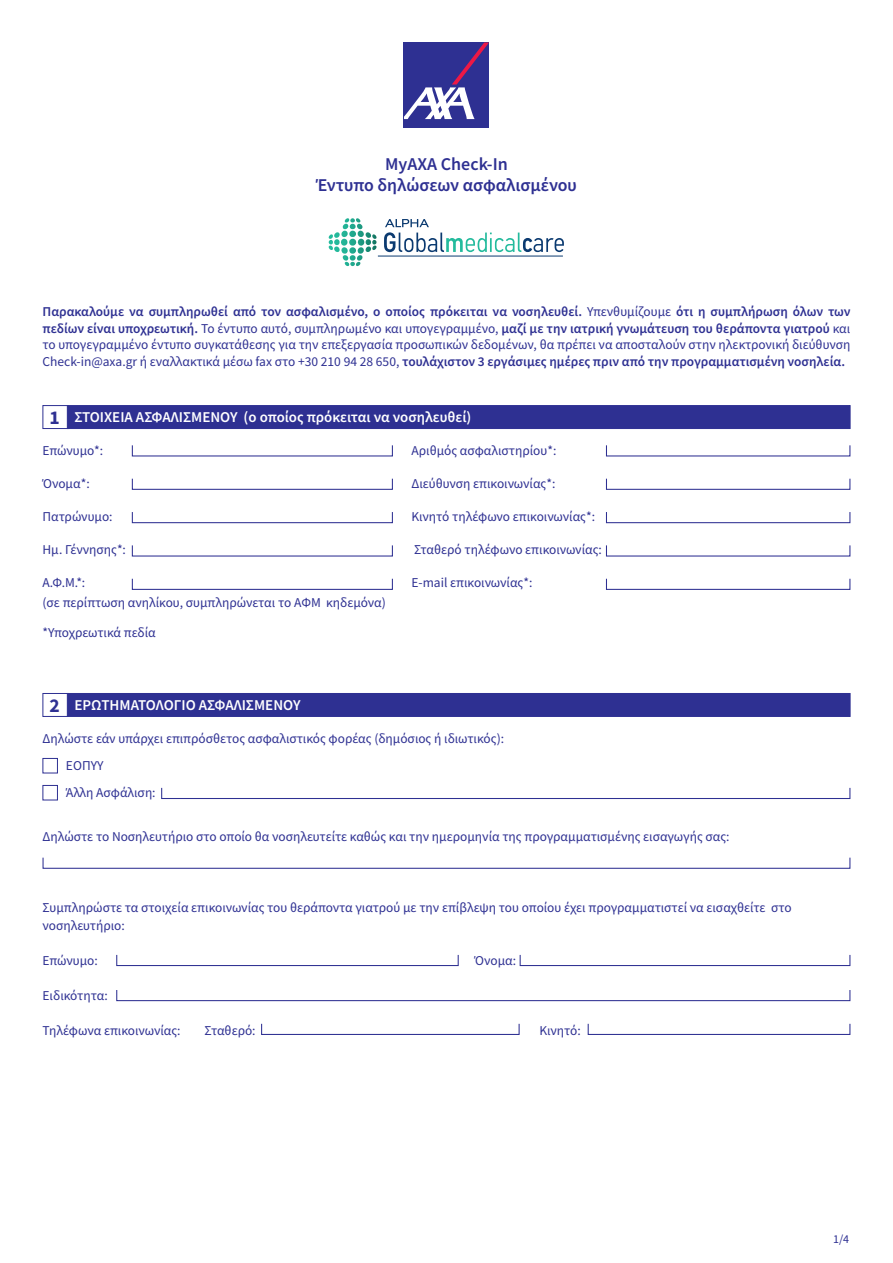
<style>
.page{position:relative;width:893px;height:1263px;background:#fff}
.page>*{position:absolute;margin:0;border:0;box-sizing:border-box;transform-origin:0 0}
.t1{font:700 19.5px "Source Sans Pro";color:#2e3092}
.t2{font:600 18px "Source Sans Pro";color:#2e3092}
.t3{font:600 15px "Source Sans Pro";color:#fff}
.t4{font:13.5px/16.5px "Source Sans Pro";color:#2e3092;text-align:justify}
.t5{font:12px "Source Sans Pro";color:#2e3092}
.s1{font-weight:600}
</style>
<div class="page">
<div style="left:404px;top:43px;width:85px;height:85px;background:#2e3092"></div>
<svg style="left:404px;top:43px;width:85px;height:76px"></svg>
<div style="left:43px;top:405px;width:26px;height:24px;border:1px solid #2e3092"></div>
<div style="left:43px;top:693px;width:26px;height:24px;border:1px solid #2e3092"></div>
<div style="left:67px;top:405px;width:783px;height:24px;background:#2e3092"></div>
<div style="left:67px;top:693px;width:783px;height:24px;background:#2e3092"></div>
<div style="left:43px;top:758px;width:15px;height:15px;border:1px solid #2e3092"></div>
<div style="left:43px;top:785px;width:15px;height:15px;border:1px solid #2e3092"></div>
<div style="left:132px;top:478px;width:261px;height:12px;border:1px solid #2e3092"></div>
<div style="left:606px;top:478px;width:244px;height:12px;border:1px solid #2e3092"></div>
<div style="left:132px;top:578px;width:261px;height:12px;border:1px solid #2e3092"></div>
<div style="left:43px;top:857px;width:807px;height:12px;border:1px solid #2e3092"></div>
<div style="left:161px;top:787px;width:689px;height:12px;border:1px solid #2e3092"></div>
<div style="left:116px;top:954px;width:343px;height:12px;border:1px solid #2e3092"></div>
<div style="left:520px;top:954px;width:330px;height:12px;border:1px solid #2e3092"></div>
<div style="left:116px;top:989px;width:734px;height:12px;border:1px solid #2e3092"></div>
<div style="left:261px;top:1023px;width:259px;height:12px;border:1px solid #2e3092"></div>
<div style="left:588px;top:1023px;width:262px;height:12px;border:1px solid #2e3092"></div>
<div style="left:606px;top:578px;width:244px;height:12px;border:1px solid #2e3092"></div>
<div style="left:132px;top:511px;width:261px;height:12px;border:1px solid #2e3092"></div>
<div style="left:606px;top:511px;width:244px;height:12px;border:1px solid #2e3092"></div>
<hr style="left:378px;top:256px;width:185px;height:1px;background:#0b3a70">
<svg style="left:384px;top:219px;width:180px;height:33px"></svg>
<svg style="left:329px;top:218px;width:48px;height:36px"></svg>
<p class="t2" style="left:385px;top:152px;width:124px">MyAXA Check-In</p>
<p class="t2" style="left:316px;top:173px;width:262px">Έντυπο δηλώσεων ασφαλισμένου</p>
<p class="t4" style="left:43px;top:303px;width:809px"><span class="s1">Παρακαλούμε να συμπληρωθεί από τον ασφαλισμένο, ο οποίος πρόκειται να νοσηλευθεί.</span> Υπενθυμίζουμε <span class="s1">ότι η συμπλήρωση όλων των πεδίων είναι υποχρεωτική.</span> Το έντυπο αυτό, συμπληρωμένο και υπογεγραμμένο, <span class="s1">μαζί με την ιατρική γνωμάτευση του θεράποντα γιατρού</span> και το υπογεγραμμένο έντυπο συγκατάθεσης για την επεξεργασία προσωπικών δεδομένων, θα πρέπει να αποσταλούν στην ηλεκτρονική διεύθυνση Check-in@axa.gr ή εναλλακτικά μέσω fax στο +30 210 94 28 650, <span class="s1">τουλάχιστον 3 εργάσιμες ημέρες πριν από την προγραμματισμένη νοσηλεία.</span></p>
<p class="t1" style="left:49px;top:404px;width:12px">1</p>
<p class="t3" style="left:74px;top:407px;width:399px">ΣΤΟΙΧΕΙΑ ΑΣΦΑΛΙΣΜΕΝΟΥ (ο οποίος πρόκειται να νοσηλευθεί)</p>
<p class="t4" style="left:43px;top:443px;width:62px">Επώνυμο*:</p>
<p class="t4" style="left:43px;top:476px;width:49px">Όνομα*:</p>
<p class="t4" style="left:43px;top:509px;width:72px">Πατρώνυμο:</p>
<p class="t4" style="left:43px;top:542px;width:85px">Ημ. Γέννησης*:</p>
<p class="t4" style="left:43px;top:575px;width:44px">Α.Φ.Μ.*:</p>
<p class="t4" style="left:43px;top:594px;width:345px">(σε περίπτωση ανηλίκου, συμπληρώνεται το ΑΦΜ κηδεμόνα)</p>
<p class="t4" style="left:43px;top:624px;width:115px">*Υποχρεωτικά πεδία</p>
<p class="t1" style="left:49px;top:692px;width:12px">2</p>
<p class="t3" style="left:74px;top:695px;width:228px">ΕΡΩΤΗΜΑΤΟΛΟΓΙΟ ΑΣΦΑΛΙΣΜΕΝΟΥ</p>
<p class="t4" style="left:411px;top:443px;width:146px">Αριθμός ασφαλιστηρίου*:</p>
<p class="t4" style="left:411px;top:476px;width:146px">Διεύθυνση επικοινωνίας*:</p>
<p class="t4" style="left:411px;top:509px;width:185px">Κινητό τηλέφωνο επικοινωνίας*:</p>
<p class="t4" style="left:414px;top:542px;width:189px">Σταθερό τηλέφωνο επικοινωνίας:</p>
<p class="t4" style="left:411px;top:575px;width:123px">Ε-mail επικοινωνίας*:</p>
<p class="t4" style="left:43px;top:730px;width:463px">Δηλώστε εάν υπάρχει επιπρόσθετος ασφαλιστικός φορέας (δημόσιος ή ιδιωτικός):</p>
<p class="t4" style="left:66px;top:757px;width:39px">ΕΟΠΥΥ</p>
<p class="t4" style="left:66px;top:784px;width:91px">Άλλη Ασφάλιση:</p>
<p class="t4" style="left:43px;top:828px;width:689px">Δηλώστε το Νοσηλευτήριο στο οποίο θα νοσηλευτείτε καθώς και την ημερομηνία της προγραμματισμένης εισαγωγής σας:</p>
<p class="t4" style="left:43px;top:899px;width:751px;line-height:18px">Συμπληρώστε τα στοιχεία επικοινωνίας του θεράποντα γιατρού με την επίβλεψη του οποίου έχει προγραμματιστεί να εισαχθείτε στο νοσηλευτήριο:</p>
<p class="t4" style="left:43px;top:953px;width:57px">Επώνυμο:</p>
<p class="t4" style="left:475px;top:953px;width:43px">Όνομα:</p>
<p class="t4" style="left:43px;top:988px;width:67px">Ειδικότητα:</p>
<p class="t4" style="left:43px;top:1023px;width:140px">Τηλέφωνα επικοινωνίας:</p>
<p class="t4" style="left:205px;top:1023px;width:53px">Σταθερό:</p>
<p class="t4" style="left:539px;top:1023px;width:43px">Κινητό:</p>
<p class="t5" style="left:833px;top:1231px;width:18px">1/4</p>
</div>
